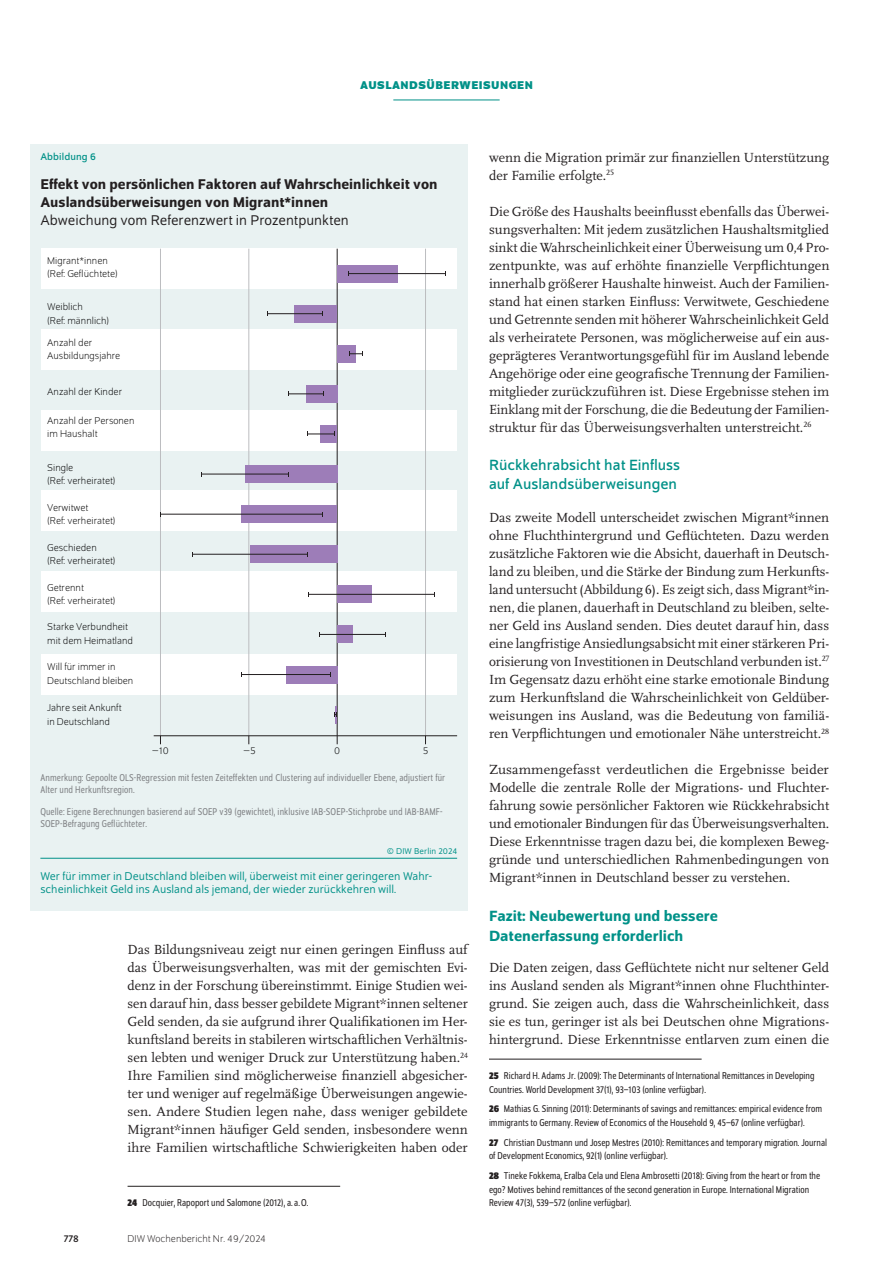
<style>
.page{position:relative;width:893px;height:1263px;background:#fff}
.page>*{position:absolute;margin:0;border:0;box-sizing:border-box;transform-origin:0 0}
.t1{font:500 15.75px/19.5px "Schumpeter";color:#009188}
.t2{font:15.75px/19.5px "Schumpeter";color:#009188}
.t3{font:500 15px/18px "Schumpeter";color:#231f20}
.t4{font:15px "Schumpeter Blond";color:#231f20}
.t5{font:13.8px/18px "Scala Pro";color:#231f20;text-align:justify}
.t6{font:12px/13.5px "Schumpeter Blond";color:#009188}
.t7{font:700 12px "Schumpeter";letter-spacing:.04em;color:#009188}
.t8{font:semi-condensed 10.5px/13.5px "Schumpeter Blond";color:#231f20}
.t9{font:300 10.5px/13.5px "Schumpeter";color:#000001}
.t10{font:semi-condensed 10.5px/12.8px "Schumpeter Blond";letter-spacing:.01em;color:#808285}
.t11{font:300 10.5px "Schumpeter";color:#231f20}
.t12{font:10.5px "Schumpeter";letter-spacing:.01em;color:#009188}
.t13{font:10.5px "Schumpeter";color:#231f20}
.t14{font:9px "Schumpeter Blond";letter-spacing:.01em;color:#009188}
.s1{font-family:"Schumpeter";font-weight:700}
</style>
<div class="page">
<hr style="left:393px;top:100px;width:107px;height:1px;background:#009188">
<hr style="left:128px;top:1186px;width:212px;height:1px;background:#231f20">
<hr style="left:489px;top:1059px;width:213px;height:1px;background:#231f20">
<div style="left:30px;top:144px;width:438px;height:766px;background:#e9f2f2"></div>
<div style="left:42px;top:249px;width:415px;height:40px;background:#fff"></div>
<div style="left:42px;top:329px;width:415px;height:40px;background:#fff"></div>
<div style="left:42px;top:410px;width:415px;height:40px;background:#fff"></div>
<div style="left:42px;top:491px;width:415px;height:40px;background:#fff"></div>
<div style="left:42px;top:572px;width:415px;height:40px;background:#fff"></div>
<div style="left:42px;top:654px;width:415px;height:40px;background:#fff"></div>
<hr style="left:160px;top:249px;width:1px;height:487px;background:#bcbdc0">
<hr style="left:249px;top:249px;width:1px;height:487px;background:#bcbdc0">
<hr style="left:425px;top:249px;width:1px;height:487px;background:#bcbdc0">
<hr style="left:337px;top:249px;width:1px;height:487px;background:#231f20">
<div style="left:337px;top:265px;width:60px;height:17px;background:#9d7db8"></div>
<div style="left:295px;top:305px;width:42px;height:17px;background:#9d7db8"></div>
<div style="left:337px;top:345px;width:19px;height:17px;background:#9d7db8"></div>
<div style="left:306px;top:385px;width:31px;height:17px;background:#9d7db8"></div>
<div style="left:321px;top:425px;width:16px;height:17px;background:#9d7db8"></div>
<div style="left:245px;top:465px;width:92px;height:18px;background:#9d7db8"></div>
<div style="left:242px;top:506px;width:95px;height:17px;background:#9d7db8"></div>
<div style="left:250px;top:546px;width:87px;height:17px;background:#9d7db8"></div>
<div style="left:337px;top:586px;width:34px;height:17px;background:#9d7db8"></div>
<div style="left:337px;top:626px;width:16px;height:17px;background:#9d7db8"></div>
<div style="left:286px;top:666px;width:51px;height:17px;background:#9d7db8"></div>
<hr style="left:349px;top:273px;width:97px;height:1px;background:#231f20">
<hr style="left:267px;top:313px;width:55px;height:1px;background:#231f20">
<svg style="left:349px;top:351px;width:14px;height:5px"></svg>
<hr style="left:289px;top:393px;width:34px;height:1px;background:#231f20">
<svg style="left:307px;top:431px;width:28px;height:5px"></svg>
<hr style="left:202px;top:474px;width:86px;height:1px;background:#231f20">
<hr style="left:160px;top:514px;width:163px;height:1px;background:#231f20">
<hr style="left:193px;top:554px;width:114px;height:1px;background:#231f20">
<hr style="left:308px;top:594px;width:127px;height:1px;background:#231f20">
<hr style="left:320px;top:634px;width:66px;height:1px;background:#231f20">
<hr style="left:241px;top:674px;width:90px;height:1px;background:#231f20">
<svg style="left:334px;top:706px;width:3px;height:17px"></svg>
<hr style="left:154px;top:735px;width:303px;height:1px;background:#231f20">
<hr style="left:40px;top:858px;width:417px;height:1px;background:#009188">
<p class="t7" style="left:360px;top:79px;width:174px">AUSLANDSÜBERWEISUNGEN</p>
<p class="t12" style="left:40px;top:151px;width:57px">Abbildung 6</p>
<p class="t3" style="left:40px;top:175px;width:399px">Effekt von persönlichen Faktoren auf Wahrscheinlichkeit von<br>Auslandsüberweisungen von Migrant*innen</p>
<p class="t4" style="left:40px;top:212px;width:310px">Abweichung vom Referenzwert in Prozentpunkten</p>
<p class="t9" style="left:47px;top:254px;width:72px">Migrant*innen (Ref: Geflüchtete)</p>
<p class="t9" style="left:47px;top:300px;width:64px">Weiblich<br>(Ref: männlich)</p>
<p class="t9" style="left:47px;top:336px;width:75px">Anzahl der<br>Ausbildungsjahre</p>
<p class="t9" style="left:47px;top:385px;width:76px">Anzahl der Kinder</p>
<p class="t9" style="left:47px;top:414px;width:89px">Anzahl der Personen im Haushalt</p>
<p class="t9" style="left:47px;top:461px;width:70px">Single<br>(Ref: verheiratet)</p>
<p class="t9" style="left:47px;top:501px;width:70px">Verwitwet<br>(Ref: verheiratet)</p>
<p class="t9" style="left:47px;top:541px;width:70px">Geschieden (Ref: verheiratet)</p>
<p class="t9" style="left:47px;top:581px;width:70px">Getrennt<br>(Ref: verheiratet)</p>
<p class="t9" style="left:47px;top:621px;width:87px">Starke Verbundheit mit dem Heimatland</p>
<p class="t9" style="left:47px;top:660px;width:88px">Will für immer in<br>Deutschland bleiben</p>
<p class="t9" style="left:47px;top:701px;width:76px">Jahre seit Ankunft in Deutschland</p>
<p class="t9" style="left:152px;top:745px;width:18px">−10</p>
<p class="t9" style="left:243px;top:744px;width:14px">−5</p>
<p class="t9" style="left:334px;top:744px;width:8px">0</p>
<p class="t9" style="left:423px;top:744px;width:7px">5</p>
<p class="t10" style="left:40px;top:771px;width:406px">Anmerkung: Gepoolte OLS-Regression mit festen Zeiteffekten und Clustering auf individueller Ebene, adjustiert für<br>Alter und Herkunftsregion.</p>
<p class="t10" style="left:40px;top:805px;width:404px">Quelle: Eigene Berechnungen basierend auf SOEP v39 (gewichtet), inklusive IAB-SOEP-Stichprobe und IAB-BAMF-<br>SOEP-Befragung Geflüchteter.</p>
<p class="t14" style="left:387px;top:846px;width:72px">© DIW Berlin 2024</p>
<p class="t6" style="left:40px;top:870px;width:393px">Wer für immer in Deutschland bleiben will, überweist mit einer geringeren Wahr&shy;scheinlichkeit Geld ins Ausland als jemand, der wieder zurückkehren will.</p>
<p class="t5" style="left:128px;top:940px;width:342px">Das Bildungsniveau zeigt nur einen geringen Einfluss auf das Überweisungsverhalten, was mit der gemischten Evi&shy;denz in der Forschung übereinstimmt. Einige Studien wei&shy;sen darauf hin, dass besser gebildete Migrant*innen seltener Geld senden, da sie aufgrund ihrer Qualifikationen im Her&shy;kunftsland bereits in stabileren wirtschaftlichen Verhältnis&shy;sen lebten und weniger Druck zur Unterstützung haben.<sup>24<br></sup>Ihre Familien sind möglicherweise finanziell abgesicher&shy;ter und weniger auf regelmäßige Überweisungen angewie&shy;sen. Andere Studien legen nahe, dass weniger gebildete Migrant*innen häufiger Geld senden, insbesondere wenn ihre Familien wirtschaftliche Schwierigkeiten haben oder</p>
<p class="t8" style="left:128px;top:1196px;width:182px"><span class="s1">24</span> Docquier, Rapoport und Salomone (2012), a.a.O.</p>
<p class="t13" style="left:64px;top:1233px;width:17px">778</p>
<p class="t11" style="left:128px;top:1234px;width:140px">DIW Wochenbericht Nr. 49/2024</p>
<p class="t5" style="left:489px;top:148px;width:342px">wenn die Migration primär zur finanziellen Unterstützung der Familie erfolgte.<sup>25</sup></p>
<p class="t5" style="left:489px;top:202px;width:342px">Die Größe des Haushalts beeinflusst ebenfalls das Überwei&shy;sungsverhalten: Mit jedem zusätzlichen Haushaltsmitglied sinkt die Wahrscheinlichkeit einer Überweisung um 0,4 Pro&shy;zentpunkte, was auf erhöhte finanzielle Verpflichtungen innerhalb größerer Haushalte hinweist. Auch der Familien&shy;stand hat einen starken Einfluss: Verwitwete, Geschiedene und Getrennte senden mit höherer Wahrscheinlichkeit Geld als verheiratete Personen, was möglicherweise auf ein aus&shy;geprägteres Verantwortungsgefühl für im Ausland lebende Angehörige oder eine geografische Trennung der Familien&shy;mitglieder zurückzuführen ist. Diese Ergebnisse stehen im Einklang mit der Forschung, die die Bedeutung der Familien&shy;struktur für das Überweisungsverhalten unterstreicht.<sup>26</sup></p>
<p class="t2" style="left:489px;top:455px;width:193px">Rückkehrabsicht hat Einfluss auf Auslandsüberweisungen</p>
<p class="t5" style="left:489px;top:508px;width:342px">Das zweite Modell unterscheidet zwischen Migrant*innen ohne Fluchthintergrund und Geflüchteten. Dazu werden zusätzliche Faktoren wie die Absicht, dauerhaft in Deutsch&shy;land zu bleiben, und die Stärke der Bindung zum Herkunfts&shy;land untersucht (Abbildung 6). Es zeigt sich, dass Migrant*in&shy;nen, die planen, dauerhaft in Deutschland zu bleiben, selte&shy;ner Geld ins Ausland senden. Dies deutet darauf hin, dass eine langfristige Ansiedlungsabsicht mit einer stärkeren Pri&shy;orisierung von Investitionen in Deutschland verbunden ist.<sup>27<br></sup>Im Gegensatz dazu erhöht eine starke emotionale Bindung zum Herkunftsland die Wahrscheinlichkeit von Geldüber&shy;weisungen ins Ausland, was die Bedeutung von familiä&shy;ren Verpflichtungen und emotionaler Nähe unterstreicht.<sup>28</sup></p>
<p class="t5" style="left:489px;top:760px;width:342px">Zusammengefasst verdeutlichen die Ergebnisse beider Modelle die zentrale Rolle der Migrations- und Fluchter&shy;fahrung sowie persönlicher Faktoren wie Rückkehrabsicht und emotionaler Bindungen für das Überweisungsverhalten.<br>Diese Erkenntnisse tragen dazu bei, die komplexen Beweg&shy;gründe und unterschiedlichen Rahmenbedingungen von Migrant*innen in Deutschland besser zu verstehen.</p>
<p class="t1" style="left:489px;top:906px;width:231px">Fazit: Neubewertung und bessere<br>Datenerfassung erforderlich</p>
<p class="t5" style="left:489px;top:958px;width:342px">Die Daten zeigen, dass Geflüchtete nicht nur seltener Geld ins Ausland senden als Migrant*innen ohne Fluchthinter&shy;grund. Sie zeigen auch, dass die Wahrscheinlichkeit, dass sie es tun, geringer ist als bei Deutschen ohne Migrations&shy;hintergrund. Diese Erkenntnisse entlarven zum einen die</p>
<p class="t8" style="left:489px;top:1069px;width:327px"><span class="s1">25</span> Richard H. Adams Jr. (2009): The Determinants of International Remittances in Developing<br>Countries. World Development 37(1), 93–103 (online verfügbar).</p>
<p class="t8" style="left:489px;top:1102px;width:335px"><span class="s1">26</span> Mathias G. Sinning (2011): Determinants of savings and remittances: empirical evidence from immigrants to Germany. Review of Economics of the Household 9, 45–67 (online verfügbar).</p>
<p class="t8" style="left:489px;top:1136px;width:340px"><span class="s1">27</span> Christian Dustmann und Josep Mestres (2010): Remittances and temporary migration. Journal of Development Economics, 92(1) (online verfügbar).</p>
<p class="t8" style="left:489px;top:1169px;width:333px"><span class="s1">28</span> Tineke Fokkema, Eralba Cela und Elena Ambrosetti (2018): Giving from the heart or from the ego? Motives behind remittances of the second generation in Europe. International Migration<br>Review 47(3), 539–572 (online verfügbar).</p>
</div>
